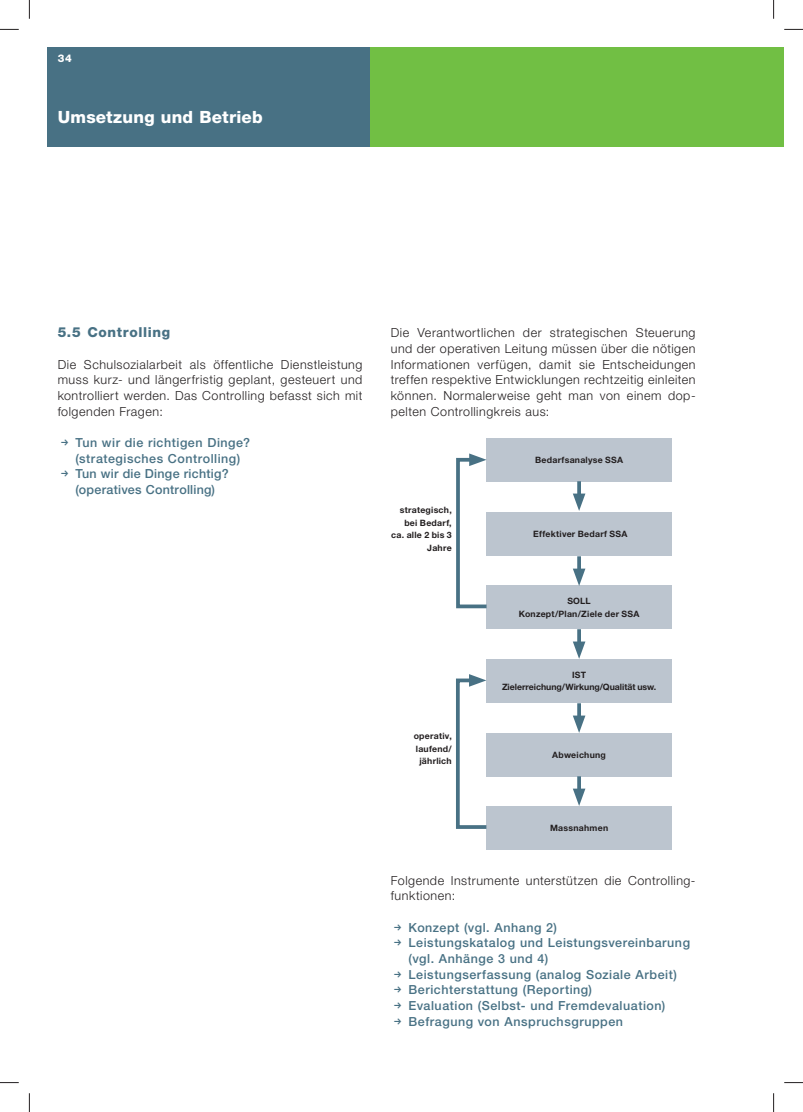
<style>
.page{position:relative;width:803px;height:1112px;background:#fff}
.page>*{position:absolute;margin:0;border:0;box-sizing:border-box;transform-origin:0 0}
.t1{font:800 16.88px "Helvetica Neue LT Std";letter-spacing:.015em;color:#fff}
.t2{font:800 13.75px "Helvetica Neue LT Std";letter-spacing:.045em;color:#487184}
.t3{font:300 12.5px/15.6px "Helvetica Neue LT Std";letter-spacing:.04em;color:#231f20;text-align:justify}
.t4{font:500 12.5px/15.6px "Helvetica Neue LT Std";letter-spacing:.04em;color:#487184}
.t5{font:800 10.62px "Helvetica Neue LT Std";color:#fff}
.t6{font:700 8.75px/12.5px "Helvetica Neue LT Std";letter-spacing:.025em;color:#231f20;text-align:right}
.t7{font:700 8.75px/12.5px "Helvetica Neue LT Std";letter-spacing:-.005em;color:#231f20;text-align:center}
</style>
<div class="page">
<div style="left:486px;top:438px;width:186px;height:44px;background:#bcc5cf"></div>
<div style="left:486px;top:512px;width:186px;height:43px;background:#bcc5cf"></div>
<div style="left:486px;top:585px;width:186px;height:44px;background:#bcc5cf"></div>
<div style="left:486px;top:659px;width:186px;height:43px;background:#bcc5cf"></div>
<div style="left:486px;top:732px;width:186px;height:44px;background:#bcc5cf"></div>
<div style="left:486px;top:806px;width:186px;height:43px;background:#bcc5cf"></div>
<svg style="left:577px;top:556px;width:4px;height:12px"></svg>
<svg style="left:577px;top:629px;width:4px;height:12px"></svg>
<svg style="left:577px;top:703px;width:4px;height:12px"></svg>
<svg style="left:0;top:29px;width:19px;height:1px"></svg>
<svg style="left:784px;top:29px;width:19px;height:1px"></svg>
<svg style="left:0;top:1082px;width:19px;height:1px"></svg>
<svg style="left:784px;top:1082px;width:19px;height:1px"></svg>
<svg style="left:29px;top:0;width:1px;height:19px"></svg>
<svg style="left:29px;top:1093px;width:1px;height:18px"></svg>
<svg style="left:773px;top:0;width:1px;height:19px"></svg>
<svg style="left:773px;top:1093px;width:1px;height:18px"></svg>
<div style="left:370px;top:47px;width:414px;height:99px;background:#71bf44"></div>
<div style="left:47px;top:47px;width:323px;height:99px;background:#487184"></div>
<svg style="left:456px;top:453px;width:34px;height:156px"></svg>
<svg style="left:577px;top:481px;width:4px;height:12px"></svg>
<svg style="left:573px;top:493px;width:12px;height:18px"></svg>
<svg style="left:573px;top:568px;width:12px;height:18px"></svg>
<svg style="left:573px;top:641px;width:12px;height:17px"></svg>
<svg style="left:456px;top:674px;width:34px;height:155px"></svg>
<svg style="left:573px;top:715px;width:12px;height:17px"></svg>
<svg style="left:577px;top:776px;width:4px;height:12px"></svg>
<svg style="left:573px;top:788px;width:12px;height:17px"></svg>
<p class="t5" style="left:58px;top:55px;width:16px">34</p>
<p class="t1" style="left:58px;top:111px;width:206px">Umsetzung und Betrieb</p>
<h4 class="t2" style="left:58px;top:327px;width:114px">5.5 Controlling</h4>
<p class="t3" style="left:58px;top:356px;width:306px">Die Schulsozialarbeit als öffentliche Dienstleistung muss kurz- und längerfristig geplant, gesteuert und kontrolliert werden. Das Controlling befasst sich mit folgenden Fragen:</p>
<p class="t4" style="left:75px;top:435px;width:176px">Tun wir die richtigen Dinge? (strategisches Controlling)<br>Tun wir die Dinge richtig? (operatives Controlling)</p>
<p class="t3" style="left:391px;top:325px;width:306px">Die Verantwortlichen der strategischen Steuerung und der operativen Leitung müssen über die nötigen Informationen verfügen, damit sie Entscheidungen treffen respektive Entwicklungen rechtzeitig einleiten können. Normalerweise geht man von einem dop&shy;pelten Controllingkreis aus:</p>
<p class="t6" style="left:391px;top:503px;width:62px">strategisch, bei Bedarf, ca. alle 2 bis 3<br>Jahre</p>
<p class="t6" style="left:414px;top:729px;width:40px;text-align:left">operativ, laufend/</p>
<p class="t6" style="left:419px;top:754px;width:34px">jährlich</p>
<p class="t6" style="left:535px;top:454px;width:90px">Bedarfsanalyse SSA</p>
<p class="t6" style="left:533px;top:527px;width:96px">Effektiver Bedarf SSA</p>
<p class="t6" style="left:519px;top:595px;width:122px;text-align:center">SOLL<br>Konzept/Plan/Ziele der SSA</p>
<p class="t7" style="left:502px;top:668px;width:156px">IST<br>Zielerreichung/Wirkung/Qualität usw.</p>
<p class="t6" style="left:552px;top:748px;width:55px">Abweichung</p>
<p class="t6" style="left:550px;top:821px;width:60px">Massnahmen</p>
<p class="t3" style="left:391px;top:872px;width:306px">Folgende Instrumente unterstützen die Controlling&shy;funktionen:</p>
<p class="t4" style="left:408px;top:920px;width:283px">Konzept (vgl. Anhang 2)<br>Leistungskatalog und Leistungsvereinbarung</p>
<p class="t4" style="left:408px;top:951px;width:270px">(vgl. Anhänge 3 und 4)<br>Leistungserfassung (analog Soziale Arbeit)<br>Berichterstattung (Reporting)<br>Evaluation (Selbst- und Fremdevaluation)<br>Befragung von Anspruchsgruppen</p>
</div>
